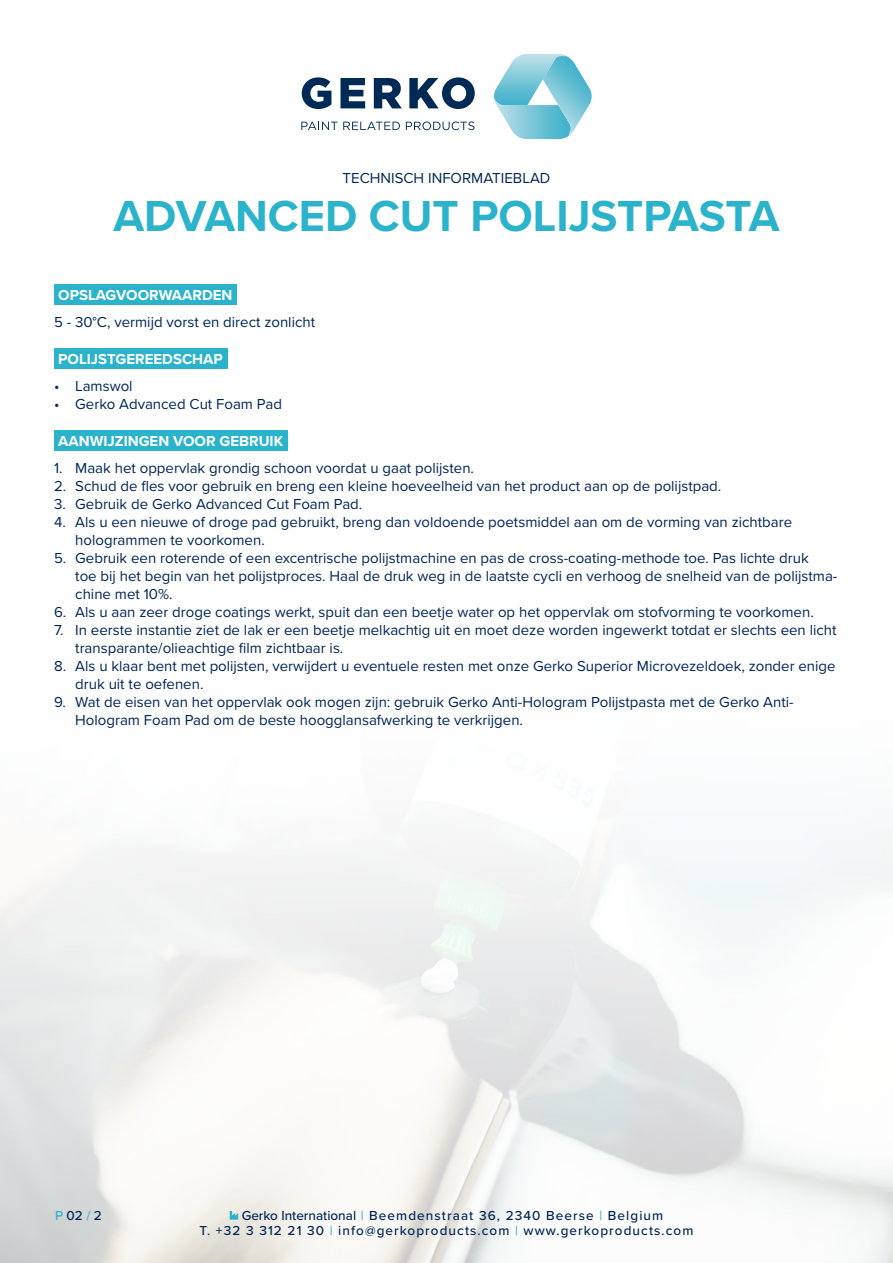
<style>
.page{position:relative;width:893px;height:1263px;background:#fff}
.page>*{position:absolute;margin:0;border:0;box-sizing:border-box;transform-origin:0 0}
.t1{font:700 45px "Proxima Nova";color:#2bb3cc}
.t2{font:15px/18px "Proxima Nova";color:#012556}
.t3{font:700 15px "Proxima Nova";color:#fff}
.t4{font:500 13.5px/15px "Proxima Nova";letter-spacing:.08em;color:#012556}
.s1{color:#2bb3cc}
</style>
<div class="page">
<svg style="left:301px;top:122px;width:99px;height:8px"></svg>
<svg style="left:406px;top:122px;width:68px;height:8px"></svg>
<svg style="left:302px;top:77px;width:29px;height:32px"></svg>
<svg style="left:340px;top:78px;width:25px;height:30px"></svg>
<svg style="left:374px;top:78px;width:28px;height:30px"></svg>
<svg style="left:409px;top:77px;width:66px;height:32px"></svg>
<svg style="left:494px;top:54px;width:98px;height:85px"></svg>
<svg style="left:230px;top:1211px;width:8px;height:8px"></svg>
<div style="left:54px;top:430px;width:233px;height:20px;background:#2bb3cc"></div>
<div style="left:54px;top:284px;width:183px;height:20px;background:#2bb3cc"></div>
<div style="left:54px;top:348px;width:173px;height:20px;background:#2bb3cc"></div>
<p class="t2" style="left:343px;top:168px;width:209px">TECHNISCH INFORMATIEBLAD</p>
<p class="t1" style="left:114px;top:182px;width:667px">ADVANCED CUT POLIJSTPASTA</p>
<p class="t3" style="left:58px;top:284px;width:176px">OPSLAGVOORWAARDEN</p>
<p class="t2" style="left:54px;top:312px;width:263px">5 - 30°C, vermijd vorst en direct zonlicht</p>
<p class="t3" style="left:58px;top:348px;width:166px">POLIJSTGEREEDSCHAP</p>
<p class="t2" style="left:54px;top:376px;width:80px">• Lamswol</p>
<p class="t2" style="left:54px;top:394px;width:229px">• Gerko Advanced Cut Foam Pad</p>
<p class="t3" style="left:58px;top:430px;width:226px">AANWIJZINGEN VOOR GEBRUIK</p>
<p class="t2" style="left:54px;top:458px;width:422px">1. Maak het oppervlak grondig schoon voordat u gaat polijsten.</p>
<p class="t2" style="left:54px;top:476px;width:669px">2. Schud de fles voor gebruik en breng een kleine hoeveelheid van het product aan op de polijstpad.</p>
<p class="t2" style="left:54px;top:494px;width:310px">3. Gebruik de Gerko Advanced Cut Foam Pad.</p>
<p class="t2" style="left:75px;top:512px;width:718px;text-indent:-21px">4. Als u een nieuwe of droge pad gebruikt, breng dan voldoende poetsmiddel aan om de vorming van zichtbare hologrammen te voorkomen.</p>
<p class="t2" style="left:75px;top:548px;width:764px;text-indent:-21px">5. Gebruik een roterende of een excentrische polijstmachine en pas de cross-coating-methode toe. Pas lichte druk<br>toe bij het begin van het polijstproces. Haal de druk weg in de laatste cycli en verhoog de snelheid van de polijstma&shy;chine met 10%.</p>
<p class="t2" style="left:54px;top:602px;width:761px">6. Als u aan zeer droge coatings werkt, spuit dan een beetje water op het oppervlak om stofvorming te voorkomen.</p>
<p class="t2" style="left:75px;top:620px;width:763px;text-indent:-21px">7. In eerste instantie ziet de lak er een beetje melkachtig uit en moet deze worden ingewerkt totdat er slechts een licht transparante/olieachtige film zichtbaar is.</p>
<p class="t2" style="left:75px;top:656px;width:762px;text-indent:-21px">8. Als u klaar bent met polijsten, verwijdert u eventuele resten met onze Gerko Superior Microvezeldoek, zonder enige druk uit te oefenen.</p>
<p class="t2" style="left:75px;top:692px;width:720px;text-indent:-21px">9. Wat de eisen van het oppervlak ook mogen zijn: gebruik Gerko Anti-Hologram Polijstpasta met de Gerko Anti-<br>Hologram Foam Pad om de beste hoogglansafwerking te verkrijgen.</p>
<p class="t4" style="left:55px;top:1207px;width:48px"><span class="s1">P</span> 02 <span class="s1">/</span> 2</p>
<p class="t4" style="left:199px;top:1207px;width:495px;text-indent:42px">Gerko International <span class="s1">|</span> Beemdenstraat 36, 2340 Beerse <span class="s1">|</span> Belgium<br>T. +32 3 312 21 30 <span class="s1">|</span> info@gerkoproducts.com <span class="s1">|</span> www.gerkoproducts.com</p>
</div>
